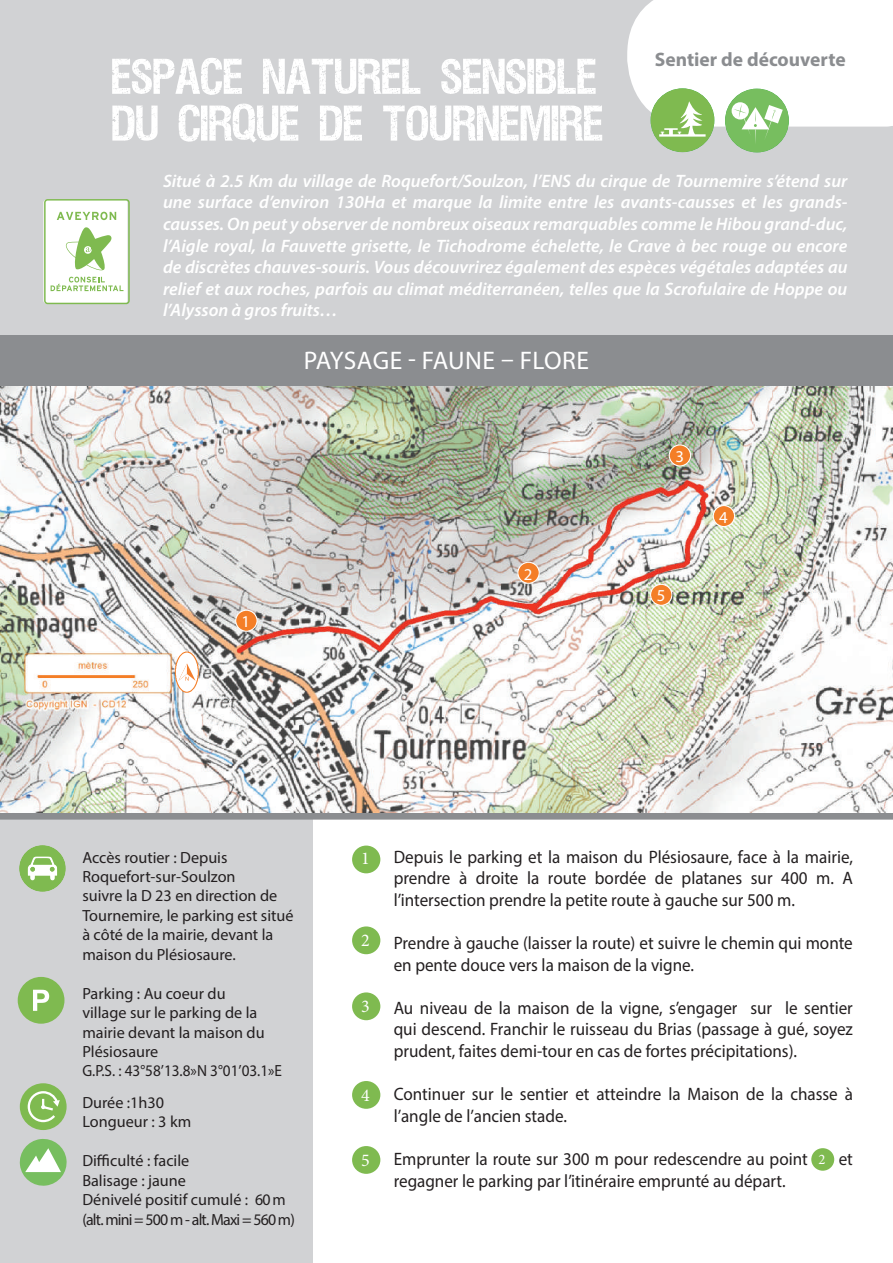
<style>
.page{position:relative;width:893px;height:1263px;background:#fff}
.page>*{position:absolute;margin:0;border:0;box-sizing:border-box;transform-origin:0 0}
.t1{font:25.5px "Myriad Pro";letter-spacing:.02em;color:#fff}
.t2{font:700 19.5px "Myriad Pro";color:#8b8d90}
.t3{font:18px/21.6px "Myriad Pro";color:#231f20;text-align:justify;scale:.95 1}
.t4{font:italic 600 18px/21.6px "Myriad Pro";color:#fff;text-align:justify}
.t5{font:18px "Minion Pro";color:#fff}
.t6{font:16.8px "Myriad Pro";color:#fff}
.t7{font:16.5px "Myriad Pro";color:#fff}
.t8{font:16.2px/19.5px "Myriad Pro";color:#231f20}
.t9{font:14.55px "Minion Pro";color:#fff}
</style>
<div class="page">
<div style="left:0;top:0;width:893px;height:356px;background:#d1d2d4"></div>
<div style="left:0;top:335px;width:893px;height:51px;background:#8b8d90"></div>
<div style="left:0;top:814px;width:313px;height:448px;background:#d1d2d4"></div>
<div style="left:0;top:812px;width:893px;height:8px;background:#8b8d90"></div>
<svg style="left:112px;top:104px;width:490px;height:39px"></svg>
<svg style="left:112px;top:58px;width:484px;height:37px"></svg>
<div style="left:19px;top:845px;width:47px;height:47px;background:#7fba50;border-radius:50%"></div>
<svg style="left:28px;top:856px;width:29px;height:25px"></svg>
<svg style="left:627px;top:0;width:266px;height:152px;background:#e7f0e3"></svg>
<svg style="left:44px;top:199px;width:86px;height:105px;background:#e2efd7"></svg>
<div style="left:352px;top:845px;width:28px;height:28px;background:#7fba50;border-radius:50%"></div>
<div style="left:352px;top:926px;width:28px;height:28px;background:#7fba50;border-radius:50%"></div>
<div style="left:352px;top:992px;width:28px;height:28px;background:#7fba50;border-radius:50%"></div>
<div style="left:352px;top:1081px;width:28px;height:28px;background:#7fba50;border-radius:50%"></div>
<div style="left:352px;top:1146px;width:28px;height:28px;background:#7fba50;border-radius:50%"></div>
<div style="left:18px;top:977px;width:46px;height:47px;background:#7fba50;border-radius:50%"></div>
<svg style="left:33px;top:990px;width:16px;height:21px"></svg>
<svg style="left:20px;top:1139px;width:47px;height:47px"></svg>
<div style="left:20px;top:1083px;width:47px;height:47px;background:#7fba50;border-radius:50%"></div>
<svg style="left:27px;top:1090px;width:33px;height:33px"></svg>
<img style="left:0;top:386px;width:893px;height:427px">
<svg style="left:235px;top:609px;width:23px;height:23px"></svg>
<svg style="left:517px;top:562px;width:23px;height:22px"></svg>
<svg style="left:668px;top:444px;width:23px;height:23px"></svg>
<svg style="left:712px;top:505px;width:23px;height:22px"></svg>
<svg style="left:650px;top:584px;width:23px;height:22px"></svg>
<svg style="left:175px;top:651px;width:24px;height:42px"></svg>
<div style="left:811px;top:1148px;width:23px;height:23px;background:#7fba50;border-radius:50%"></div>
<p class="t2" style="left:655px;top:46px;width:192px">Sentier de découverte</p>
<p class="t4" style="left:163px;top:170px;width:686px">Situé à 2.5 Km du village de Roquefort/Soulzon, l’ENS du cirque de Tournemire s’étend sur une surface d’environ 130Ha et marque la limite entre les avants-causses et les grands&shy;causses. On peut y observer de nombreux oiseaux remarquables comme le Hibou grand-duc, l’Aigle royal, la Fauvette grisette, le Tichodrome échelette, le Crave à bec rouge ou encore de discrètes chauves-souris. Vous découvrirez également des espèces végétales adaptées au relief et aux roches, parfois au climat méditerranéen, telles que la Scrofulaire de Hoppe ou l’Alysson à gros fruits…</p>
<h1 class="t1" style="left:304px;top:345px;width:56px">Paysage</h1>
<h1 class="t1" style="left:408px;top:345px;width:168px">- Faune – Flore</h1>
<p class="t7" style="left:242px;top:612px;width:10px">1</p>
<p class="t7" style="left:524px;top:564px;width:10px">2</p>
<p class="t7" style="left:675px;top:446px;width:10px">3</p>
<p class="t6" style="left:657px;top:585px;width:10px">5</p>
<p class="t6" style="left:719px;top:507px;width:10px">4</p>
<p class="t8" style="left:82px;top:847px;width:213px">Accès routier : Depuis<br>Roquefort-sur-Soulzon<br>suivre la D 23 en direction de<br>Tournemire, le parking est situé à côté de la mairie, devant la maison du Plésiosaure.</p>
<p class="t8" style="left:82px;top:983px;width:201px">Parking : Au coeur du<br>village sur le parking de la mairie devant la maison du<br>Plésiosaure<br>G.P.S. : 43°58’13.8»N 3°01’03.1»E</p>
<p class="t8" style="left:82px;top:1092px;width:110px">Durée :1h30<br>Longueur : 3 km</p>
<p class="t8" style="left:82px;top:1151px;width:214px">Difficulté : facile<br>Balisage : jaune<br>Dénivelé positif cumulé : 60 m (alt. mini = 500 m - alt. Maxi = 560 m)</p>
<p class="t5" style="left:361px;top:846px;width:10px">1</p>
<p class="t5" style="left:361px;top:928px;width:10px">2</p>
<p class="t5" style="left:361px;top:994px;width:10px">3</p>
<p class="t5" style="left:361px;top:1083px;width:10px">4</p>
<p class="t5" style="left:361px;top:1148px;width:10px">5</p>
<p class="t3" style="left:394px;top:845px;width:485px">Depuis le parking et la maison du Plésiosaure, face à la mairie, prendre à droite la route bordée de platanes sur 400 m. A l’intersection prendre la petite route à gauche sur 500 m.</p>
<p class="t3" style="left:394px;top:932px;width:485px">Prendre à gauche (laisser la route) et suivre le chemin qui monte en pente douce vers la maison de la vigne.</p>
<p class="t3" style="left:394px;top:997px;width:485px">Au niveau de la maison de la vigne, s’engager sur le sentier qui descend. Franchir le ruisseau du Brias (passage à gué, soyez prudent, faites demi-tour en cas de fortes précipitations).</p>
<p class="t3" style="left:394px;top:1083px;width:485px">Continuer sur le sentier et atteindre la Maison de la chasse à l’angle de l’ancien stade.</p>
<p class="t3" style="left:394px;top:1148px;width:437px">Emprunter la route sur 300 m pour redescendre au point</p>
<p class="t3" style="left:839px;top:1148px;width:16px">et</p>
<p class="t3" style="left:394px;top:1169px;width:414px">regagner le parking par l’itinéraire emprunté au départ.</p>
<p class="t9" style="left:818px;top:1150px;width:9px">2</p>
</div>
